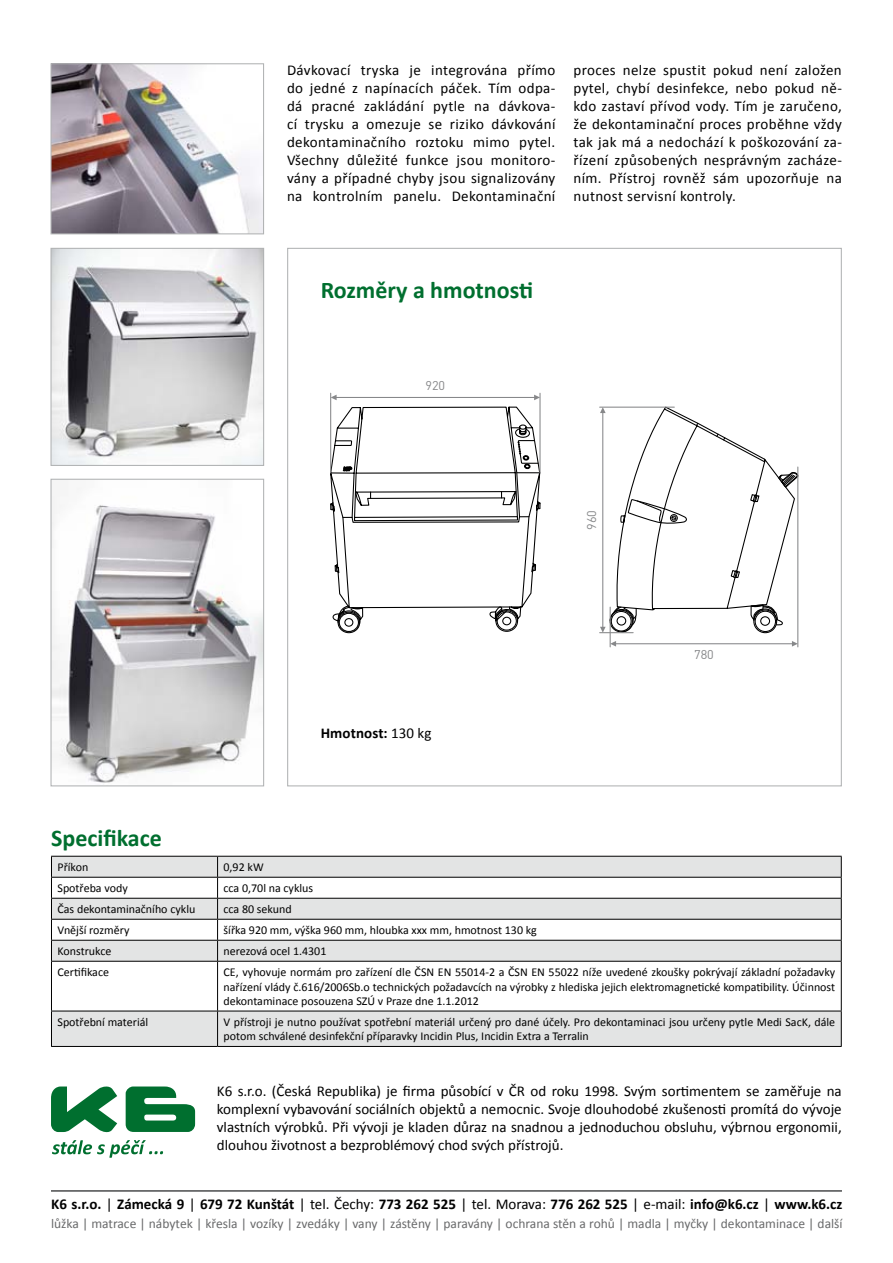
<style>
.page{position:relative;width:893px;height:1263px;background:#fff}
.page>*{position:absolute;margin:0;border:0;box-sizing:border-box;transform-origin:0 0}
.t1{font:700 24px "Calibri";color:#006f2f}
.t2{font:15px/18px "Calibri";letter-spacing:.025em;color:#000;text-align:justify}
.t3{font:700 15px "Calibri";color:#000}
.t4{font:13.5px "Calibri";color:#696a6b}
.t5{font:12.6px "DIN Pro";color:#87888a}
.t6{font:12px/14.4px "Calibri";color:#000;text-align:justify}
.s1{font-weight:400}
</style>
<div class="page">
<hr style="left:51px;top:1190px;width:791px;height:1px;background:#696a6b">
<svg style="left:52px;top:857px;width:789px;height:189px;fill:#e3e4e4"></svg>
<hr style="left:51px;top:856px;width:167px;height:1px;background:#000">
<hr style="left:218px;top:856px;width:624px;height:1px;background:#000">
<hr style="left:51px;top:877px;width:167px;height:1px;background:#000">
<hr style="left:218px;top:877px;width:624px;height:1px;background:#000">
<hr style="left:51px;top:898px;width:167px;height:1px;background:#000">
<hr style="left:218px;top:898px;width:624px;height:1px;background:#000">
<hr style="left:51px;top:919px;width:167px;height:1px;background:#000">
<hr style="left:218px;top:919px;width:624px;height:1px;background:#000">
<hr style="left:51px;top:940px;width:167px;height:1px;background:#000">
<svg style="left:51px;top:856px;width:1px;height:105px"></svg>
<hr style="left:218px;top:940px;width:624px;height:1px;background:#000">
<svg style="left:217px;top:856px;width:1px;height:105px"></svg>
<svg style="left:841px;top:856px;width:1px;height:105px"></svg>
<hr style="left:51px;top:961px;width:167px;height:1px;background:#000">
<hr style="left:51px;top:961px;width:1px;height:50px;background:#000">
<hr style="left:218px;top:961px;width:624px;height:1px;background:#000">
<hr style="left:217px;top:961px;width:1px;height:50px;background:#000">
<hr style="left:841px;top:961px;width:1px;height:50px;background:#000">
<hr style="left:51px;top:1011px;width:167px;height:1px;background:#000">
<hr style="left:51px;top:1011px;width:1px;height:35px;background:#000">
<hr style="left:218px;top:1011px;width:624px;height:1px;background:#000">
<hr style="left:217px;top:1011px;width:1px;height:35px;background:#000">
<hr style="left:841px;top:1011px;width:1px;height:35px;background:#000">
<hr style="left:51px;top:1046px;width:167px;height:1px;background:#000">
<hr style="left:218px;top:1046px;width:624px;height:1px;background:#000">
<svg style="left:52px;top:1140px;width:111px;height:18px"></svg>
<svg style="left:51px;top:1086px;width:144px;height:47px"></svg>
<img style="left:52px;top:65px;width:210px;height:167px">
<div style="left:50px;top:63px;width:214px;height:171px;border:1px solid #b1b3b4"></div>
<img style="left:52px;top:250px;width:210px;height:214px">
<div style="left:50px;top:248px;width:214px;height:218px;border:1px solid #b1b3b4"></div>
<img style="left:52px;top:496px;width:210px;height:287px">
<div style="left:50px;top:479px;width:214px;height:307px;border:1px solid #b1b3b4"></div>
<svg style="left:330px;top:406px;width:211px;height:228px"></svg>
<hr style="left:336px;top:397px;width:199px;height:1px;background:#87888a">
<svg style="left:534px;top:395px;width:5px;height:5px"></svg>
<svg style="left:331px;top:395px;width:6px;height:5px"></svg>
<hr style="left:330px;top:393px;width:1px;height:80px;background:#87888a">
<hr style="left:539px;top:393px;width:2px;height:80px;background:#87888a">
<svg style="left:600px;top:406px;width:198px;height:227px"></svg>
<hr style="left:610px;top:607px;width:1px;height:40px;background:#87888a">
<hr style="left:797px;top:467px;width:1px;height:180px;background:#87888a">
<hr style="left:615px;top:643px;width:178px;height:1px;background:#87888a">
<svg style="left:610px;top:641px;width:6px;height:5px"></svg>
<svg style="left:792px;top:641px;width:6px;height:5px"></svg>
<p class="t2" style="left:287px;top:61px;width:270px">Dávkovací tryska je integrována přímo do jedné z napínacích páček. Tím odpa&shy;dá pracné zakládání pytle na dávkova&shy;cí trysku a omezuje se riziko dávkování dekontaminačního roztoku mimo pytel.<br>Všechny důležité funkce jsou monitoro&shy;vány a případné chyby jsou signalizovány na kontrolním panelu. Dekontaminační</p>
<p class="t2" style="left:573px;top:61px;width:270px">proces nelze spustit pokud není založen pytel, chybí desinfekce, nebo pokud ně&shy;kdo zastaví přívod vody. Tím je zaručeno, že dekontaminační proces proběhne vždy tak jak má a nedochází k poškozování za&shy;řízení způsobených nesprávným zacháze&shy;ním. Přístroj rovněž sám upozorňuje na nutnost servisní kontroly.</p>
<h1 class="t1" style="left:321px;top:275px;width:214px">Rozměry a hmotnosti</h1>
<p class="t5" style="left:425px;top:377px;width:21px">920</p>
<p class="t3" style="left:321px;top:724px;width:113px">Hmotnost: <span class="s1">130 kg</span></p>
<p class="t5" style="left:583px;top:530px;width:21px;rotate:-90deg">960</p>
<p class="t5" style="left:694px;top:645px;width:21px">780</p>
<h1 class="t1" style="left:51px;top:822px;width:112px">Specifikace</h1>
<p class="t6" style="left:57px;top:860px;width:32px">Příkon</p>
<p class="t6" style="left:224px;top:860px;width:42px">0,92 kW</p>
<p class="t6" style="left:57px;top:881px;width:72px">Spotřeba vody</p>
<p class="t6" style="left:224px;top:881px;width:91px">cca 0,70l na cyklus</p>
<p class="t6" style="left:57px;top:902px;width:139px">Čas dekontaminačního cyklu</p>
<p class="t6" style="left:224px;top:902px;width:70px">cca 80 sekund</p>
<p class="t6" style="left:57px;top:923px;width:73px">Vnější rozměry</p>
<p class="t6" style="left:224px;top:923px;width:315px">šířka 920 mm, výška 960 mm, hloubka xxx mm, hmotnost 130 kg</p>
<p class="t6" style="left:57px;top:944px;width:55px">Konstrukce</p>
<p class="t6" style="left:224px;top:944px;width:104px">nerezová ocel 1.4301</p>
<p class="t6" style="left:57px;top:965px;width:53px">Certifikace</p>
<p class="t6" style="left:224px;top:965px;width:613px">CE, vyhovuje normám pro zařízení dle ČSN EN 55014-2 a ČSN EN 55022 níže uvedené zkoušky pokrývají základní požadavky nařízení vlády č.616/2006Sb.o technických požadavcích na výrobky z hlediska jejich elektromagnetické kompatibility. Účinnost dekontaminace posouzena SZÚ v Praze dne 1.1.2012</p>
<p class="t6" style="left:57px;top:1015px;width:92px">Spotřební materiál</p>
<p class="t6" style="left:224px;top:1015px;width:613px">V přístroji je nutno používat spotřební materiál určený pro dané účely. Pro dekontaminaci jsou určeny pytle Medi SacK, dále potom schválené desinfekční příparavky Incidin Plus, Incidin Extra a Terralin</p>
<p class="t2" style="left:217px;top:1082px;width:626px">K6 s.r.o. (Česká Republika) je firma působící v ČR od roku 1998. Svým sortimentem se zaměřuje na komplexní vybavování sociálních objektů a nemocnic. Svoje dlouhodobé zkušenosti promítá do vývoje vlastních výrobků. Při vývoji je kladen důraz na snadnou a jednoduchou obsluhu, výbrnou ergonomii, dlouhou životnost a bezproblémový chod svých přístrojů.</p>
<p class="t3" style="left:51px;top:1194px;width:793px">K6 s.r.o. <span class="s1">|</span> Zámecká 9 <span class="s1">|</span> 679 72 Kunštát <span class="s1">| tel. Čechy:</span> 773 262 525 <span class="s1">| tel. Morava:</span> 776 262 525 <span class="s1">| e-mail:</span> info@k6.cz <span class="s1">|</span> www.k6.cz</p>
<p class="t4" style="left:51px;top:1215px;width:793px">lůžka | matrace | nábytek | křesla | vozíky | zvedáky | vany | zástěny | paravány | ochrana stěn a rohů | madla | myčky | dekontaminace | další</p>
</div>
